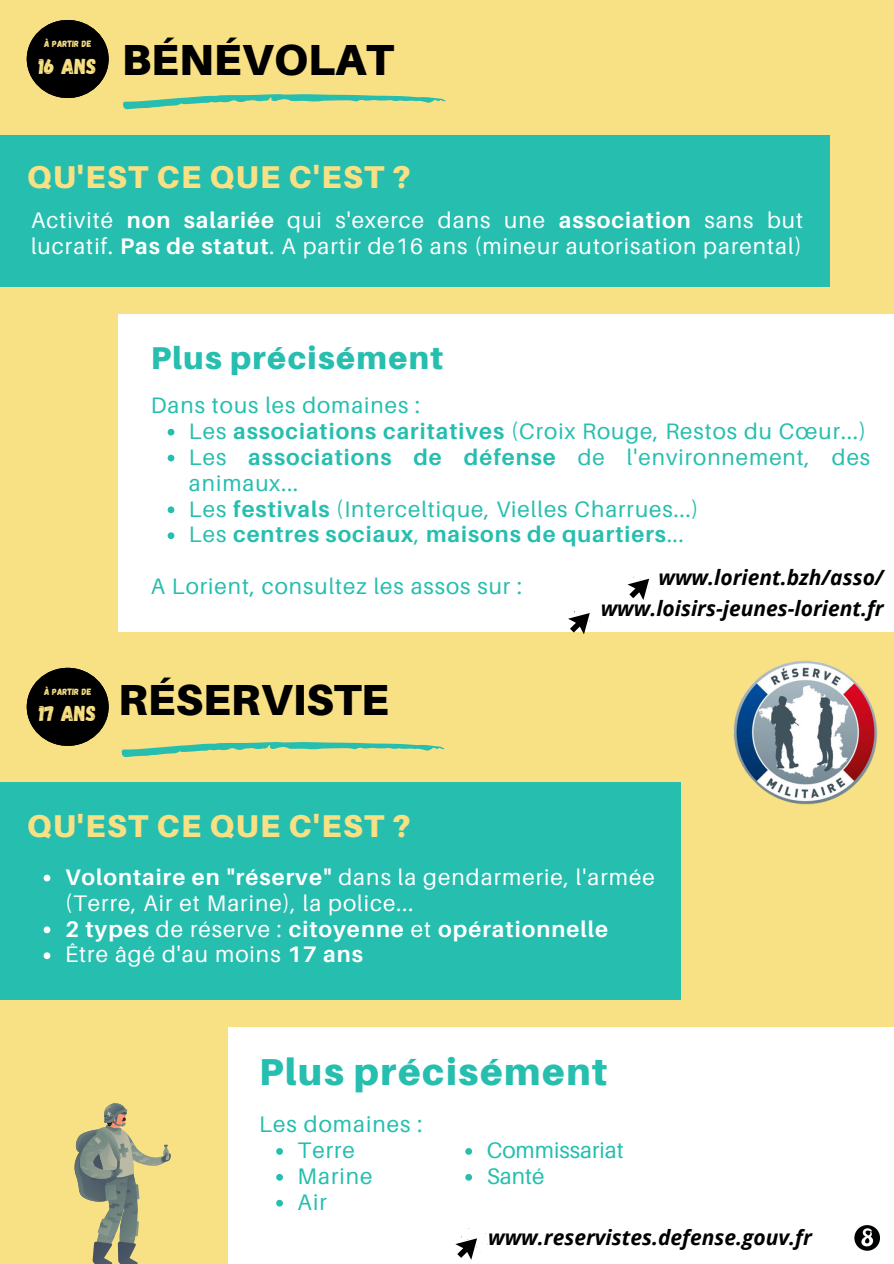
<style>
.page{position:relative;width:894px;height:1264px;background:#fff}
.page>*{position:absolute;margin:0;border:0;box-sizing:border-box;transform-origin:0 0}
.t1{font:900 43.5px "Aileron";color:#000}
.t2{font:900 37.5px "Aileron";letter-spacing:.045em;color:#26beaf}
.t3{font:900 31.5px "Aileron";letter-spacing:.045em;color:#f8e084}
.t4{font:900 31.5px "Aileron";letter-spacing:.045em;color:#26beaf}
.t5{font:22.5px/25.8px "Aileron";letter-spacing:.045em;color:#fff}
.t6{font:700 22.5px "Aileron";letter-spacing:.045em;color:#fff}
.t7{font:22.5px "Aileron";letter-spacing:.045em;color:#26beaf}
.t8{font:22.5px "Aileron";color:#26beaf}
.t9{font:22.35px/25.8px "Aileron";letter-spacing:.045em;color:#26beaf}
.t10{font:700 22.35px "Aileron";letter-spacing:.045em;color:#26beaf}
.t11{font:21.6px "Gagalin";color:#f8e084}
.t12{font:italic 700 21px "Open Sans";color:#000}
.t13{font:9.15px "Gagalin";color:#f8e084}
.s1{font-weight:700}
.s2{font-weight:400}
</style>
<div class="page">
<div style="left:0;top:0;width:893px;height:1263px;background:#f8e084"></div>
<div style="left:228px;top:1027px;width:665px;height:236px;background:#fff"></div>
<div style="left:0;top:782px;width:679px;height:217px;background:#26beaf"></div>
<svg style="left:74px;top:1103px;width:97px;height:160px"></svg>
<svg style="left:122px;top:742px;width:322px;height:15px"></svg>
<svg style="left:123px;top:94px;width:323px;height:15px"></svg>
<div style="left:118px;top:314px;width:775px;height:317px;background:#fff"></div>
<svg style="left:167px;top:429px;width:7px;height:6px"></svg>
<svg style="left:167px;top:454px;width:7px;height:7px"></svg>
<svg style="left:167px;top:506px;width:7px;height:7px"></svg>
<svg style="left:167px;top:532px;width:7px;height:7px"></svg>
<div style="left:0;top:135px;width:829px;height:152px;background:#26beaf"></div>
<svg style="left:27px;top:20px;width:82px;height:78px"></svg>
<svg style="left:27px;top:667px;width:82px;height:78px"></svg>
<img style="left:733px;top:661px;width:145px;height:144px">
<svg style="left:44px;top:874px;width:6px;height:7px"></svg>
<svg style="left:44px;top:926px;width:6px;height:7px"></svg>
<svg style="left:44px;top:952px;width:6px;height:7px"></svg>
<svg style="left:276px;top:1148px;width:7px;height:6px"></svg>
<svg style="left:276px;top:1174px;width:7px;height:6px"></svg>
<svg style="left:276px;top:1199px;width:7px;height:7px"></svg>
<svg style="left:465px;top:1148px;width:7px;height:6px"></svg>
<svg style="left:465px;top:1174px;width:7px;height:6px"></svg>
<svg style="left:854px;top:1225px;width:25px;height:25px"></svg>
<svg style="left:568px;top:610px;width:35px;height:24px"></svg>
<svg style="left:627px;top:576px;width:25px;height:24px"></svg>
<svg style="left:455px;top:1228px;width:33px;height:31px"></svg>
<p class="t13" style="left:44px;top:38px;width:49px">À PARTIR DE</p>
<p class="t11" style="left:39px;top:52px;width:59px">16 ANS</p>
<h1 class="t1" style="left:122px;top:33px;width:273px">BÉNÉVOLAT</h1>
<p class="t3" style="left:27px;top:158px;width:386px">QU'EST CE QUE C'EST ?</p>
<h3 class="t5" style="left:31px;top:207px;width:773px">Activité <span class="s1">non salariée</span> qui s'exerce dans une <span class="s1">association</span> sans but lucratif. <span class="s1">Pas de statut</span>. A partir de16 ans (mineur autorisation parental)</h3>
<p class="t4" style="left:151px;top:338px;width:294px">Plus précisément</p>
<p class="t9" style="left:151px;top:392px;width:271px">Dans tous les domaines :</p>
<p class="t9" style="left:189px;top:418px;width:678px">Les <span class="s1">associations caritatives</span> (Croix Rouge, Restos du Cœur...)</p>
<h1 class="t9" style="left:189px;top:443px;width:682px">Les <span class="s1">associations de défense</span> de l'environnement, des animaux...</h1>
<p class="t9" style="left:189px;top:495px;width:511px">Les <span class="s1">festivals</span> (Interceltique, Vielles Charrues...)</p>
<h3 class="t10" style="left:189px;top:521px;width:496px"><span class="s2">Les</span> centres sociaux<span class="s2">,</span> maisons de quartiers<span class="s2">...</span></h3>
<h6 class="t9" style="left:151px;top:573px;width:373px">A Lorient, consultez les assos sur :</h6>
<p class="t12" style="left:658px;top:562px;width:227px">www.lorient.bzh/asso/</p>
<p class="t13" style="left:44px;top:685px;width:49px">À PARTIR DE</p>
<p class="t11" style="left:39px;top:699px;width:59px">17 ANS</p>
<p class="t1" style="left:118px;top:673px;width:272px">RÉSERVISTE</p>
<h2 class="t12" style="left:600px;top:593px;width:284px">www.loisirs-jeunes-lorient.fr</h2>
<h6 class="t3" style="left:27px;top:806px;width:386px">QU'EST CE QUE C'EST ?</h6>
<p class="t5" style="left:65px;top:863px;width:591px"><span class="s1">Volontaire en "réserve"</span> dans la gendarmerie, l'armée (Terre, Air et Marine), la police...</p>
<p class="t6" style="left:65px;top:914px;width:544px">2 types <span class="s2">de réserve :</span> citoyenne <span class="s2">et</span> opérationnelle</p>
<p class="t5" style="left:65px;top:941px;width:299px">Être âgé d'au moins <span class="s1">17 ans</span></p>
<h6 class="t2" style="left:259px;top:1048px;width:349px">Plus précisément</h6>
<h5 class="t7" style="left:259px;top:1110px;width:165px">Les domaines :</h5>
<p class="t7" style="left:297px;top:1136px;width:59px">Terre</p>
<h5 class="t7" style="left:297px;top:1162px;width:76px">Marine</h5>
<p class="t7" style="left:297px;top:1188px;width:31px">Air</p>
<p class="t8" style="left:486px;top:1136px;width:139px">Commissariat</p>
<p class="t7" style="left:486px;top:1162px;width:59px">Santé</p>
<p class="t12" style="left:488px;top:1222px;width:325px">www.reservistes.defense.gouv.fr</p>
</div>
